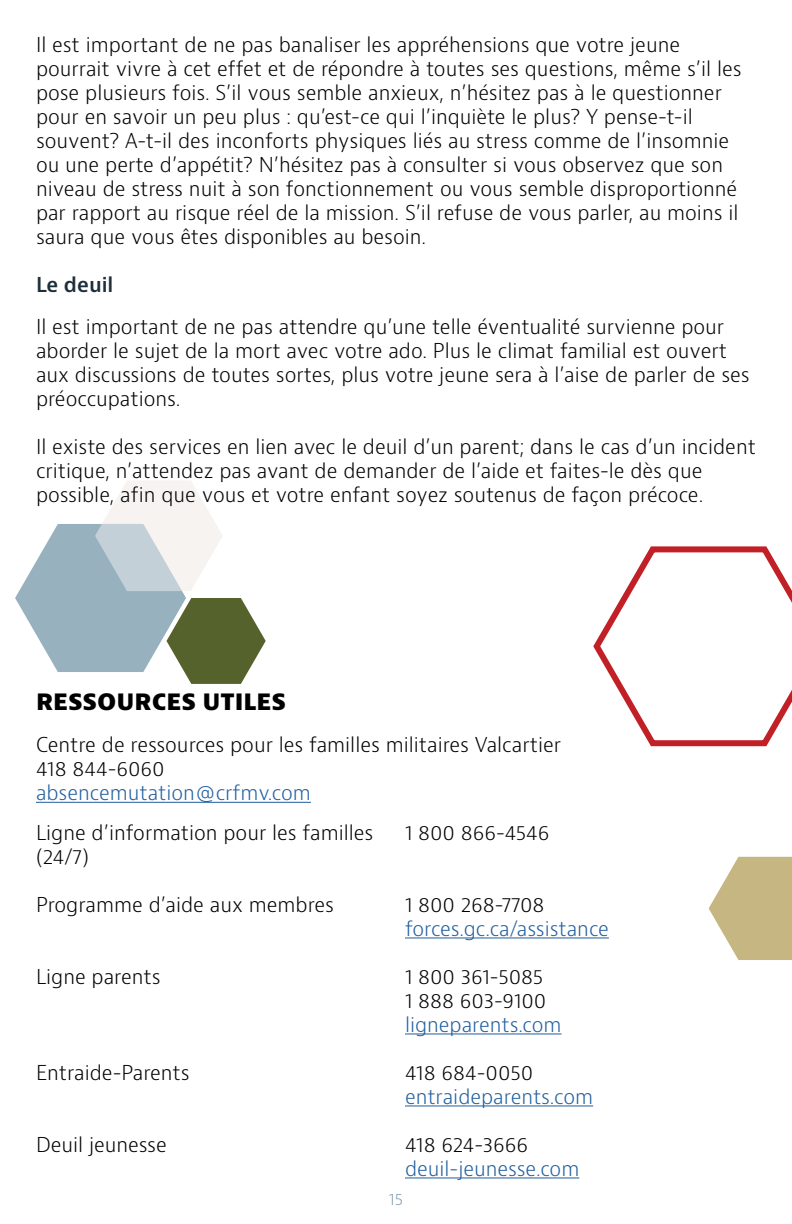
<style>
.page{position:relative;width:792px;height:1224px;background:#fff}
.page>*{position:absolute;margin:0;border:0;box-sizing:border-box;transform-origin:0 0}
.t1{font:800 24px "Bernino Sans";color:#000}
.t2{font:300 20px/24px "Bernino Sans";color:#000}
.t3{font:300 20px "Bernino Sans";color:#215e9e}
.t4{font:600 20px "Bernino Sans";color:#1e2f3c}
.t5{font:300 16px "Bernino Sans";color:#7b9baf}
</style>
<div class="page">
<hr style="left:405px;top:938px;width:204px;height:1px;background:#215e9e">
<hr style="left:405px;top:1034px;width:157px;height:1px;background:#215e9e">
<hr style="left:405px;top:1106px;width:188px;height:1px;background:#215e9e">
<hr style="left:405px;top:1178px;width:174px;height:1px;background:#215e9e">
<hr style="left:36px;top:802px;width:275px;height:1px;background:#215e9e">
<svg style="left:593px;top:546px;width:199px;height:201px"></svg>
<svg style="left:709px;top:857px;width:83px;height:103px"></svg>
<svg style="left:15px;top:481px;width:251px;height:203px"></svg>
<p class="t2" style="left:36px;top:33px;width:707px">Il est important de ne pas banaliser les appréhensions que votre jeune pourrait vivre à cet effet et de répondre à toutes ses questions, même s’il les pose plusieurs fois. S’il vous semble anxieux, n’hésitez pas à le questionner pour en savoir un peu plus : qu’est-ce qui l’inquiète le plus? Y pense-t-il souvent? A-t-il des inconforts physiques liés au stress comme de l’insomnie ou une perte d’appétit? N’hésitez pas à consulter si vous observez que son niveau de stress nuit à son fonctionnement ou vous semble disproportionné par rapport au risque réel de la mission. S’il refuse de vous parler, au moins il saura que vous êtes disponibles au besoin.</p>
<p class="t4" style="left:36px;top:272px;width:79px">Le deuil</p>
<p class="t2" style="left:36px;top:315px;width:715px">Il est important de ne pas attendre qu’une telle éventualité survienne pour aborder le sujet de la mort avec votre ado. Plus le climat familial est ouvert aux discussions de toutes sortes, plus votre jeune sera à l’aise de parler de ses préoccupations.</p>
<p class="t2" style="left:36px;top:435px;width:721px">Il existe des services en lien avec le deuil d’un parent; dans le cas d’un incident critique, n’attendez pas avant de demander de l’aide et faites-le dès que possible, afin que vous et votre enfant soyez soutenus de façon précoce.</p>
<p class="t1" style="left:36px;top:685px;width:252px">RESSOURCES UTILES</p>
<p class="t2" style="left:36px;top:733px;width:527px">Centre de ressources pour les familles militaires Valcartier<br>418 844-6060</p>
<p class="t3" style="left:36px;top:780px;width:276px">absencemutation@crfmv.com</p>
<p class="t2" style="left:36px;top:821px;width:339px">Ligne d’information pour les familles (24/7)</p>
<p class="t2" style="left:36px;top:893px;width:300px">Programme d’aide aux membres</p>
<p class="t2" style="left:36px;top:965px;width:126px">Ligne parents</p>
<p class="t2" style="left:36px;top:1061px;width:155px">Entraide-Parents</p>
<p class="t2" style="left:36px;top:1133px;width:132px">Deuil jeunesse</p>
<p class="t2" style="left:405px;top:821px;width:146px">1 800 866-4546</p>
<p class="t2" style="left:405px;top:893px;width:141px">1 800 268-7708</p>
<p class="t3" style="left:405px;top:915px;width:205px">forces.gc.ca/assistance</p>
<p class="t2" style="left:405px;top:965px;width:143px">1 800 361-5085<br>1 888 603-9100</p>
<p class="t3" style="left:405px;top:1011px;width:158px">ligneparents.com</p>
<p class="t2" style="left:405px;top:1061px;width:130px">418 684-0050</p>
<p class="t3" style="left:405px;top:1083px;width:190px">entraideparents.com</p>
<p class="t2" style="left:405px;top:1133px;width:124px">418 624-3666</p>
<p class="t3" style="left:405px;top:1155px;width:176px">deuil-jeunesse.com</p>
<p class="t5" style="left:389px;top:1189px;width:16px">15</p>
</div>
